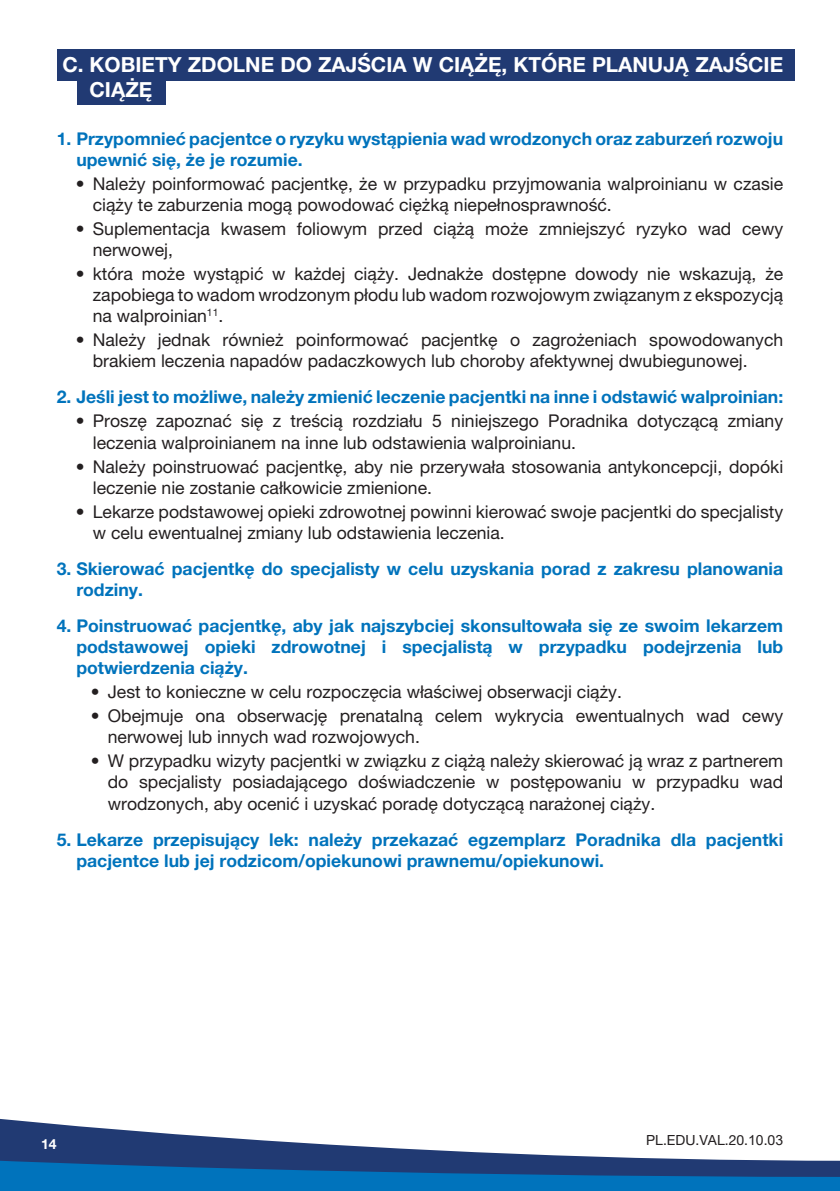
<style>
.page{position:relative;width:840px;height:1191px;background:#fff}
.page>*{position:absolute;margin:0;border:0;box-sizing:border-box;transform-origin:0 0}
.t1{font:700 20.8px/25px "Helvetica Neue LT Pro";color:#fff}
.t2{font:17.6px/21.2px "Helvetica Neue LT Pro";color:#231f20}
.t3{font:700 17.6px/21.2px "Helvetica Neue LT Pro";color:#0073bc}
.t4{font:14px "Helvetica Neue LT Pro";color:#231f20}
.t5{font:700 14px "Helvetica Neue LT Pro";color:#fff}
.s1{font-family:"Arial"}
</style>
<div class="page">
<div style="left:0;top:1176px;width:839px;height:15px;background:#0073bc"></div>
<svg style="left:0;top:1119px;width:839px;height:57px"></svg>
<div style="left:57px;top:49px;width:737px;height:32px;background:#213a73"></div>
<div style="left:77px;top:80px;width:89px;height:24px;background:#213a73"></div>
<p class="t1" style="left:89px;top:51px;width:694px;text-indent:-27px">C. KOBIETY ZDOLNE DO ZAJŚCIA W CIĄŻĘ, KTÓRE PLANUJĄ ZAJŚCIE<br>CIĄŻĘ</p>
<p class="t3" style="left:76px;top:127px;width:708px;text-indent:-20px">1. Przypomnieć pacjentce o ryzyku wystąpienia wad wrodzonych oraz zaburzeń rozwoju upewnić się, że je rozumie.</p>
<p class="t2" style="left:93px;top:173px;width:691px;text-indent:-17px">• Należy poinformować pacjentkę, że w przypadku przyjmowania walproinianu w czasie ciąży te zaburzenia mogą powodować ciężką niepełnosprawność.</p>
<p class="t2" style="left:93px;top:218px;width:691px;text-indent:-17px">• Suplementacja kwasem foliowym przed ciążą może zmniejszyć ryzyko wad cewy nerwowej,</p>
<p class="t2" style="left:93px;top:263px;width:691px;text-align:justify;text-indent:-17px">• która może wystąpić w każdej ciąży. Jednakże dostępne dowody nie wskazują, że zapobiega to wadom wrodzonym płodu lub wadom rozwojowym związanym z ekspozycją na walproinian<sup>11</sup>.</p>
<p class="t2" style="left:93px;top:329px;width:691px;text-indent:-17px">• Należy jednak również poinformować pacjentkę o zagrożeniach spowodowanych brakiem leczenia napadów padaczkowych lub choroby afektywnej dwubiegunowej.</p>
<p class="t3" style="left:57px;top:386px;width:727px">2. Jeśli jest to możliwe, należy zmienić leczenie pacjentki na inne i odstawić walproinian:</p>
<p class="t2" style="left:93px;top:410px;width:691px;text-indent:-17px">• Proszę zapoznać się z treścią rozdziału 5 niniejszego Poradnika dotyczącą zmiany leczenia walproinianem na inne lub odstawienia walproinianu.</p>
<p class="t2" style="left:93px;top:455px;width:691px;text-indent:-17px">• Należy poinstruować pacjentkę, aby nie przerywała stosowania antykoncepcji, dopóki leczenie nie zostanie całkowicie zmienione.</p>
<p class="t2" style="left:93px;top:500px;width:691px;text-indent:-17px">• Lekarze podstawowej opieki zdrowotnej powinni kierować swoje pacjentki do specjalisty w celu ewentualnej zmiany lub odstawienia leczenia.</p>
<p class="t3" style="left:76px;top:557px;width:708px;text-indent:-20px">3. Skierować pacjentkę do specjalisty w celu uzyskania porad z zakresu planowania rodziny.</p>
<p class="t3" style="left:76px;top:614px;width:708px;text-align:justify;text-indent:-20px">4. Poinstruować pacjentkę, aby jak najszybciej skonsultowała się ze swoim lekarzem podstawowej opieki zdrowotnej i specjalistą w przypadku podejrzenia lub potwierdzenia ciąży.</p>
<p class="t2" style="left:91px;top:681px;width:532px">• Jest to konieczne w celu rozpoczęcia właściwej obserwacji ciąży.</p>
<p class="t2" style="left:108px;top:705px;width:676px;text-indent:-17px">• Obejmuje ona obserwację prenatalną celem wykrycia ewentualnych wad cewy nerwowej lub innych wad rozwojowych.</p>
<p class="t2" style="left:108px;top:750px;width:676px;text-align:justify;text-indent:-17px">• W przypadku wizyty pacjentki w związku z ciążą należy skierować ją wraz z partnerem do specjalisty posiadającego doświadczenie w postępowaniu w przypadku wad wrodzonych, aby ocenić i uzyskać poradę dotyczącą narażonej ciąży.</p>
<p class="t3" style="left:76px;top:828px;width:708px;text-indent:-20px">5. Lekarze przepisujący lek: należy przekazać egzemplarz Poradnika dla pacjentki pacjentce lub jej rodzicom/opiekunowi prawnemu/opiekunowi.</p>
<p class="t5" style="left:41px;top:1135px;width:17px">14</p>
<p class="t4" style="left:645px;top:1131px;width:138px">PL.EDU.VAL.20.<span class="s1">10</span>.0<span class="s1">3</span></p>
</div>
